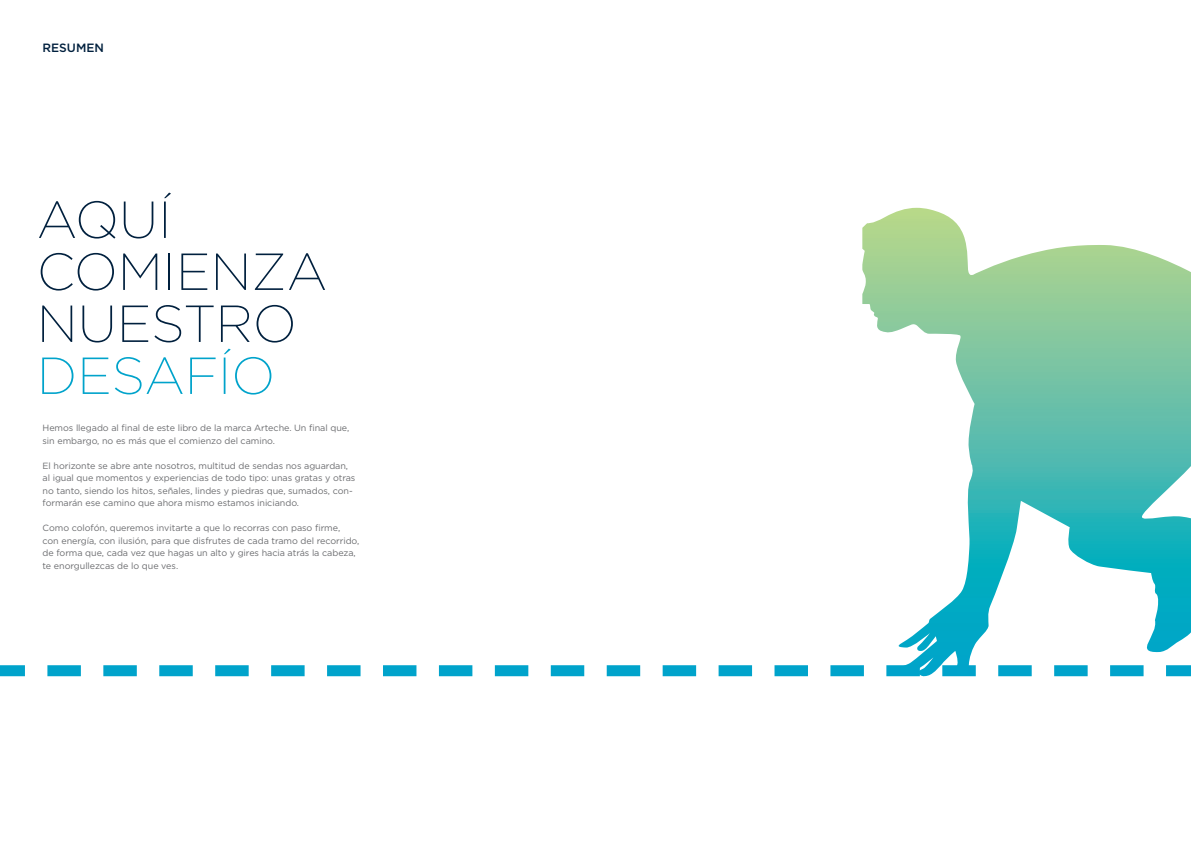
<style>
.page{position:relative;width:1191px;height:842px;background:#fff}
.page>*{position:absolute;margin:0;border:0;box-sizing:border-box;transform-origin:0 0}
.t1{font:200 52px/52px "Gotham";color:#00203e}
.t2{font:200 52px "Gotham";color:#00a3cb}
.t3{font:500 12px "Gotham";color:#00203e}
.t4{font:9px/12.5px "Gotham";letter-spacing:-.005em;color:#6c6d70}
</style>
<div class="page">
<svg style="left:0;top:665px;width:862px;height:11px"></svg>
<svg style="left:862px;top:208px;width:329px;height:469px"></svg>
<h2 class="t3" style="left:43px;top:40px;width:63px">RESUMEN</h2>
<h1 class="t1" style="left:37px;top:192px;width:292px">AQUÍ<br>COMIENZA<br>NUESTRO</h1>
<h1 class="t2" style="left:37px;top:343px;width:240px">DESAFÍO</h1>
<p class="t4" style="left:43px;top:422px;width:308px">Hemos llegado al final de este libro de la marca Arteche. Un final que, sin embargo, no es más que el comienzo del camino.</p>
<p class="t4" style="left:43px;top:459px;width:314px">El horizonte se abre ante nosotros, multitud de sendas nos aguardan, al igual que momentos y experiencias de todo tipo: unas gratas y otras no tanto, siendo los hitos, señales, lindes y piedras que, sumados, con&shy;formarán ese camino que ahora mismo estamos iniciando.</p>
<p class="t4" style="left:43px;top:522px;width:318px">Como colofón, queremos invitarte a que lo recorras con paso firme,<br>con energía, con ilusión, para que disfrutes de cada tramo del recorrido, de forma que, cada vez que hagas un alto y gires hacia atrás la cabeza, te enorgullezcas de lo que ves.</p>
</div>
